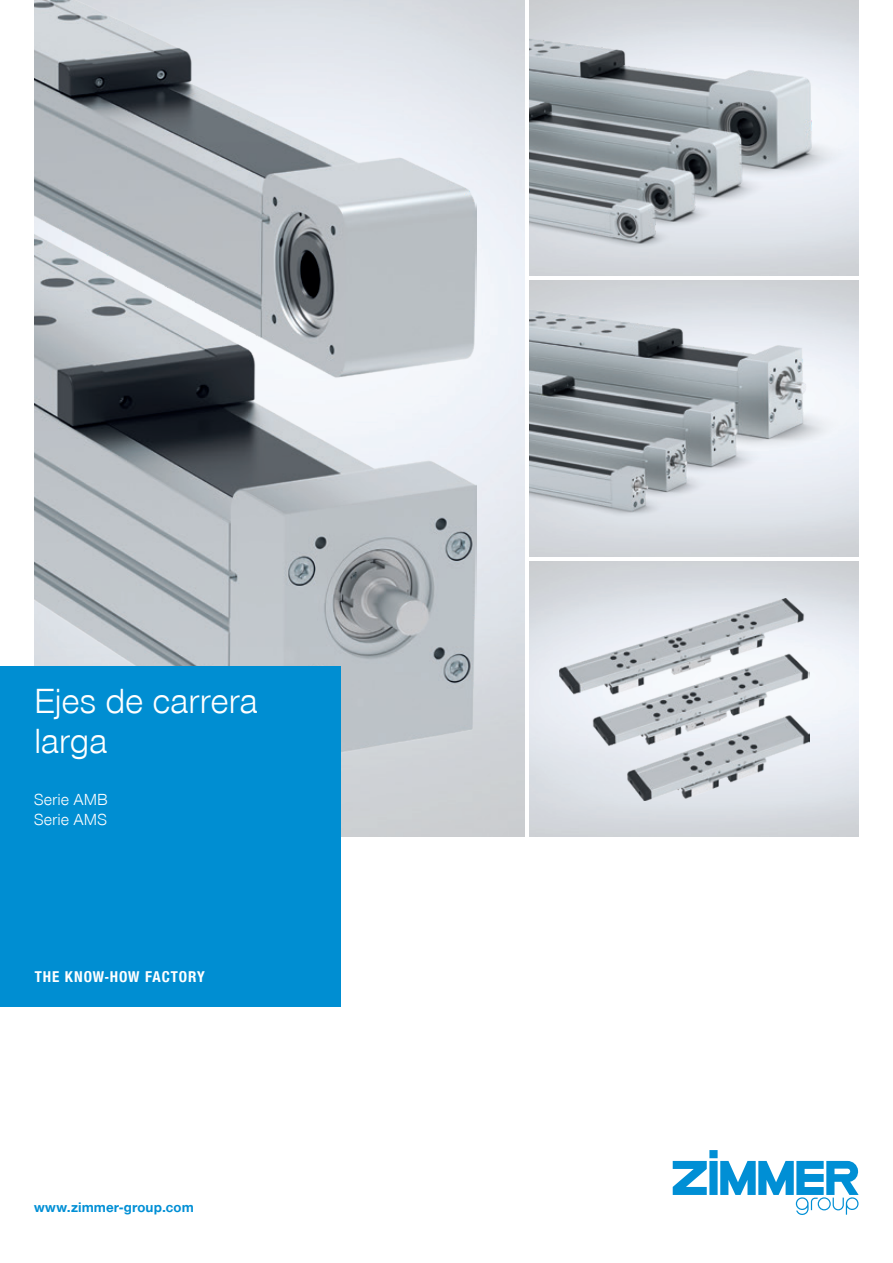
<style>
.page{position:relative;width:893px;height:1263px;background:#fff}
.page>*{position:absolute;margin:0;border:0;box-sizing:border-box;transform-origin:0 0}
.t1{font:300 36px/40.5px "Zimmer Group Sans Global";letter-spacing:-.005em;color:#fff}
.t2{font:300 16.5px/19.8px "Zimmer Group Sans Global";letter-spacing:.005em;color:#fff}
.t3{font:700 16.05px "Zimmer Group Sans Global Cond";letter-spacing:.055em;color:#fff}
.t4{font:700 14.25px "Zimmer Group Sans Global";letter-spacing:.01em;color:#008fd5}
</style>
<div class="page">
<img style="left:340px;top:0;width:184px;height:837px">
<img style="left:529px;top:561px;width:330px;height:276px">
<img style="left:34px;top:0;width:443px;height:762px">
<img style="left:559px;top:599px;width:250px;height:201px">
<img style="left:529px;top:0;width:330px;height:248px">
<img style="left:529px;top:281px;width:330px;height:236px">
<div style="left:0;top:667px;width:340px;height:340px;background:#008ed2"></div>
<svg style="left:673px;top:1150px;width:186px;height:65px"></svg>
<h1 class="t1" style="left:34px;top:680px;width:225px">Ejes de carrera larga</h1>
<p class="t2" style="left:34px;top:789px;width:75px">Serie AMB<br>Serie AMS</p>
<p class="t3" style="left:35px;top:967px;width:172px">THE KNOW-HOW FACTORY</p>
<p class="t4" style="left:34px;top:1199px;width:161px">www.zimmer-group.com</p>
</div>
